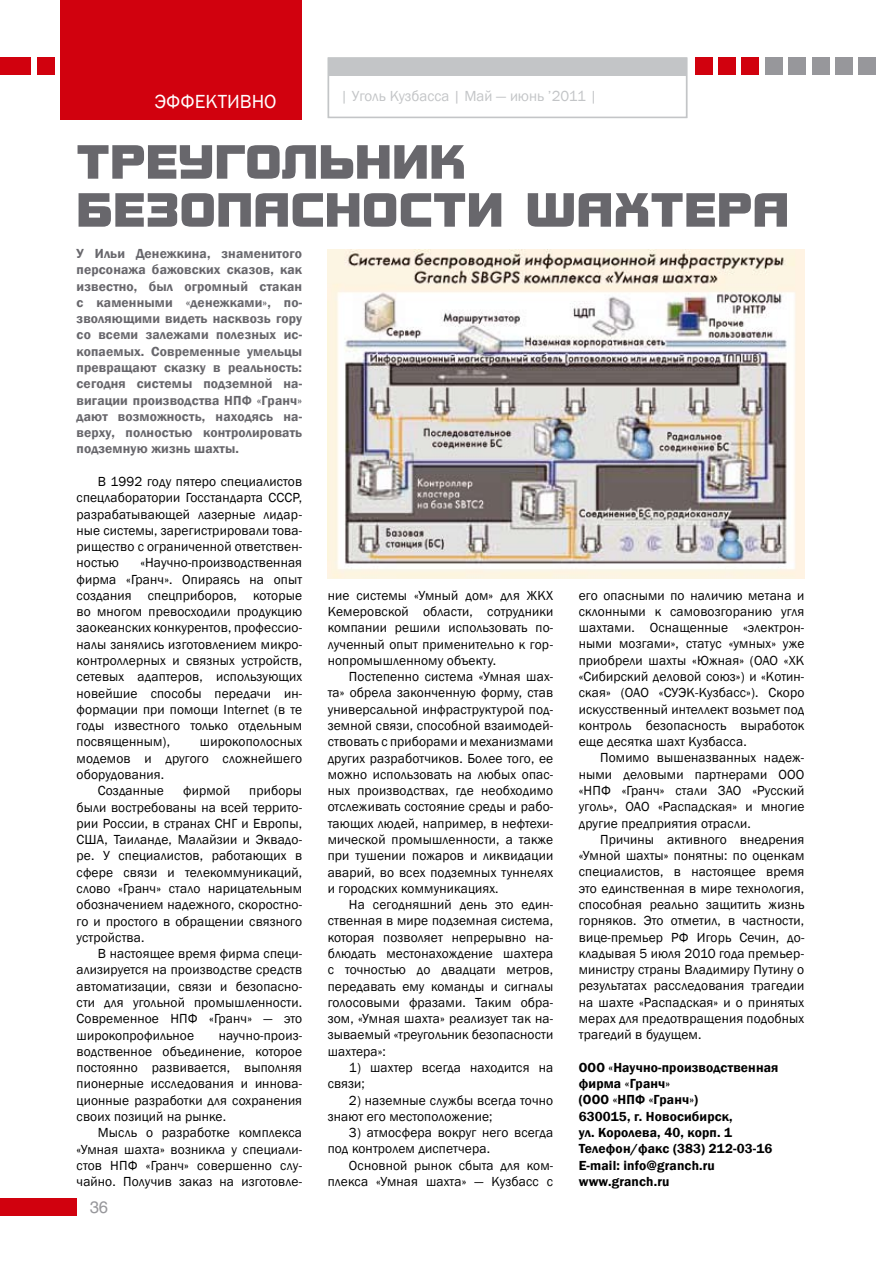
<style>
.page{position:relative;width:881px;height:1263px;background:#fff}
.page>*{position:absolute;margin:0;border:0;box-sizing:border-box;transform-origin:0 0}
.t1{font:19.5px "Franklin Gothic";color:#fff}
.t2{font:16.5px "Helios";color:#97979b}
.t3{font:15px "Franklin Gothic";color:#c3c5c7}
.t4{font:13.5px/16.4px "Franklin Gothic";letter-spacing:.01em;color:#000;text-align:justify}
.t5{font:600 13.5px/16.4px "Franklin Gothic";letter-spacing:.01em;color:#68676c;text-align:justify}
.t6{font:600 13.5px/16.4px "Franklin Gothic";letter-spacing:.01em;color:#000}
</style>
<div class="page">
<div style="left:327px;top:57px;width:360px;height:61px;background:#fff;border:2px solid #c3c5c7"></div>
<div style="left:858px;top:58px;width:17px;height:17px;background:#97979b"></div>
<div style="left:327px;top:59px;width:359px;height:17px;background:#c3c5c7"></div>
<div style="left:0;top:1198px;width:77px;height:17px;background:#d1010e"></div>
<div style="left:37px;top:58px;width:17px;height:17px;background:#d1010e"></div>
<div style="left:0;top:58px;width:30px;height:17px;background:#d1010e"></div>
<div style="left:835px;top:58px;width:17px;height:17px;background:#97979b"></div>
<div style="left:811px;top:58px;width:17px;height:17px;background:#97979b"></div>
<div style="left:788px;top:58px;width:17px;height:17px;background:#97979b"></div>
<div style="left:765px;top:58px;width:17px;height:17px;background:#97979b"></div>
<div style="left:741px;top:58px;width:17px;height:17px;background:#d1010e"></div>
<div style="left:718px;top:58px;width:17px;height:17px;background:#d1010e"></div>
<div style="left:694px;top:58px;width:17px;height:17px;background:#d1010e"></div>
<div style="left:60px;top:1px;width:242px;height:119px;background:#d1010e"></div>
<svg style="left:78px;top:193px;width:708px;height:34px"></svg>
<svg style="left:77px;top:145px;width:386px;height:34px"></svg>
<img style="left:327px;top:249px;width:477px;height:330px">
<h1 class="t1" style="left:155px;top:89px;width:25px">Эффективно</h1>
<p class="t3" style="left:340px;top:87px;width:258px">| Уголь Кузбасса | Май — июнь ’2011 |</p>
<p class="t5" style="left:77px;top:245px;width:227px">У Ильи Денежкина, знаменитого персонажа бажовских сказов, как известно, был огромный стакан с каменными «денежками», по&shy;зволяющими видеть насквозь гору со всеми залежами полезных ис&shy;копаемых. Современные умельцы превращают сказку в реальность: сегодня системы подземной на&shy;вигации производства НПФ «Гранч» дают возможность, находясь на&shy;верху, полностью контролировать подземную жизнь шахты.</p>
<p class="t4" style="left:77px;top:473px;width:227px;text-indent:21px">В 1992 году пятеро специалистов спецлаборатории Госстандарта СССР, разрабатывающей лазерные лидар&shy;ные системы, зарегистрировали това&shy;рищество с ограниченной ответствен&shy;ностью</p>
<p class="t4" style="left:77px;top:555px;width:227px;text-indent:64px">«Научно-производственная фирма «Гранч». Опираясь на опыт создания спецприборов, которые во многом превосходили продукцию заокеанских конкурентов, профессио&shy;налы занялись изготовлением микро&shy;контроллерных и связных устройств, сетевых адаптеров, использующих новейшие способы передачи ин&shy;формации при помощи Internet (в те годы известного только отдельным посвященным),</p>
<p class="t4" style="left:200px;top:734px;width:104px">широкополосных</p>
<p class="t4" style="left:77px;top:750px;width:227px">модемов и другого сложнейшего</p>
<p class="t4" style="left:77px;top:767px;width:89px">оборудования.</p>
<p class="t4" style="left:98px;top:783px;width:68px">Созданные</p>
<p class="t4" style="left:183px;top:783px;width:49px">фирмой</p>
<p class="t4" style="left:77px;top:783px;width:227px;text-indent:173px">приборы были востребованы на всей террито&shy;рии России, в странах СНГ и Европы, США, Таиланде, Малайзии и Эквадо&shy;ре. У специалистов, работающих в сфере связи и телекоммуникаций, слово «Гранч» стало нарицательным обозначением надежного, скоростно&shy;го и простого в обращении связного устройства.</p>
<p class="t4" style="left:77px;top:946px;width:227px;text-indent:21px">В настоящее время фирма специ&shy;ализируется на производстве средств автоматизации, связи и безопасно&shy;сти для угольной промышленности.<br>Современное НПФ «Гранч» — это широкопрофильное</p>
<p class="t4" style="left:77px;top:1027px;width:227px;text-indent:142px">научно-произ&shy;водственное объединение, которое постоянно развивается, выполняя пионерные исследования и иннова&shy;ционные разработки для сохранения своих позиций на рынке.</p>
<p class="t4" style="left:77px;top:1125px;width:227px;text-indent:21px">Мысль о разработке комплекса «Умная шахта» возникла у специали&shy;стов НПФ «Гранч» совершенно слу&shy;чайно. Получив заказ на изготовле-</p>
<p class="t2" style="left:90px;top:1197px;width:20px">36</p>
<p class="t4" style="left:327px;top:587px;width:227px">ние системы «Умный дом» для ЖКХ Кемеровской области, сотрудники компании решили использовать по&shy;лученный опыт применительно к гор&shy;нопромышленному объекту.</p>
<p class="t4" style="left:327px;top:669px;width:227px;text-indent:21px">Постепенно система «Умная шах&shy;та» обрела законченную форму, став универсальной инфраструктурой под&shy;земной связи, способной взаимодей&shy;ствовать с приборами и механизмами других разработчиков. Более того, ее можно использовать на любых опас&shy;ных производствах, где необходимо отслеживать состояние среды и рабо&shy;тающих людей, например, в нефтехи&shy;мической промышленности, а также при тушении пожаров и ликвидации аварий, во всех подземных туннелях и городских коммуникациях.</p>
<p class="t4" style="left:327px;top:897px;width:227px;text-indent:21px">На сегодняшний день это един&shy;ственная в мире подземная система, которая позволяет непрерывно на&shy;блюдать местонахождение шахтера с точностью до двадцати метров, передавать ему команды и сигналы голосовыми фразами. Таким обра&shy;зом, «Умная шахта» реализует так на&shy;зываемый «треугольник безопасности шахтера»:</p>
<p class="t4" style="left:327px;top:1059px;width:227px;text-indent:21px">1) шахтер всегда находится на связи;</p>
<p class="t4" style="left:327px;top:1092px;width:227px;text-indent:21px">2) наземные службы всегда точно знают его местоположение;</p>
<p class="t4" style="left:327px;top:1125px;width:227px;text-indent:21px">3) атмосфера вокруг него всегда под контролем диспетчера.</p>
<p class="t4" style="left:327px;top:1157px;width:227px;text-align:right">Основной рынок сбыта для ком&shy;плекса «Умная шахта» — Кузбасс с</p>
<p class="t4" style="left:578px;top:587px;width:227px">его опасными по наличию метана и склонными к самовозгоранию угля шахтами. Оснащенные «электрон&shy;ными мозгами», статус «умных» уже приобрели шахты «Южная» (ОАО «ХК «Сибирский деловой союз») и «Котин&shy;ская» (ОАО «СУЭК-Кузбасс»). Скоро искусственный интеллект возьмет под контроль безопасность выработок еще десятка шахт Кузбасса.</p>
<p class="t4" style="left:578px;top:750px;width:227px;text-indent:21px">Помимо вышеназванных надеж&shy;ными деловыми партнерами ООО «НПФ «Гранч» стали ЗАО «Русский уголь», ОАО «Распадская» и многие другие предприятия отрасли.</p>
<p class="t4" style="left:578px;top:831px;width:227px;text-indent:21px">Причины активного внедрения «Умной шахты» понятны: по оценкам специалистов, в настоящее время это единственная в мире технология, способная реально защитить жизнь горняков. Это отметил, в частности, вице-премьер РФ Игорь Сечин, до&shy;кладывая 5 июля 2010 года премьер&shy;министру страны Владимиру Путину о результатах расследования трагедии на шахте «Распадская» и о принятых мерах для предотвращения подобных трагедий в будущем.</p>
<p class="t6" style="left:578px;top:1059px;width:201px">ООО «Научно-производственная фирма «Гранч»<br>(ООО «НПФ «Гранч»)<br>630015, г. Новосибирск,<br>ул. Королева, 40, корп. 1<br>Телефон/факс (383) 212-03-16<br>E-mail: info@granch.ru www.granch.ru</p>
</div>
